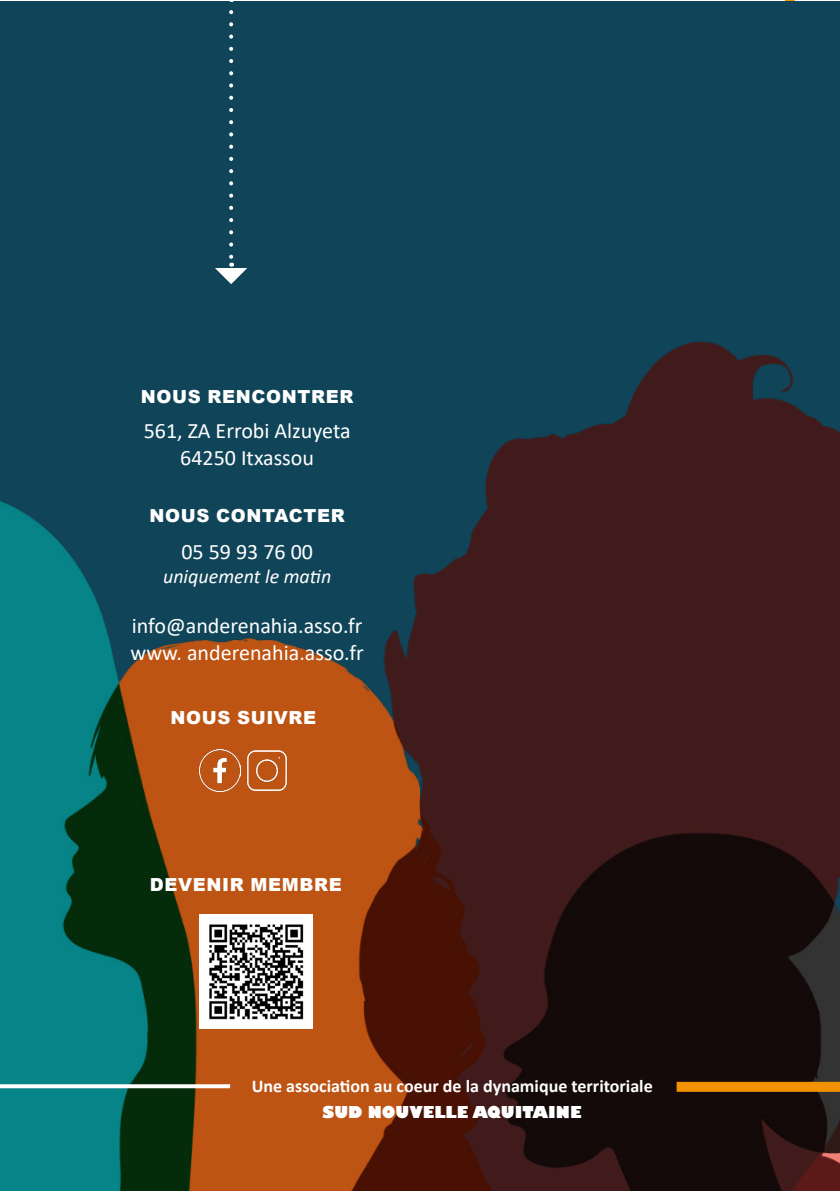
<style>
.page{position:relative;width:840px;height:1191px;background:#fff}
.page>*{position:absolute;margin:0;border:0;box-sizing:border-box;transform-origin:0 0}
.t1{font:22px "Calibri";color:#fff}
.t2{font:italic 20px "Calibri";color:#fff}
.t3{font:900 18px "Arial";letter-spacing:.035em;color:#fff}
.t4{font:700 18px "Calibri";color:#fff}
.t5{font:800 16px "Gill Sans";color:#fff}
</style>
<div class="page">
<div style="left:0;top:1px;width:839px;height:1190px;background:#104458"></div>
<img style="left:0;top:341px;width:839px;height:849px">
<div style="left:676px;top:1081px;width:163px;height:10px;background:#f39200"></div>
<img style="left:199px;top:914px;width:113px;height:114px">
<img style="left:199px;top:749px;width:41px;height:42px">
<img style="left:246px;top:749px;width:41px;height:42px">
<svg style="left:215px;top:12px;width:32px;height:272px"></svg>
<svg style="left:0;top:1084px;width:230px;height:4px"></svg>
<p class="t3" style="left:141px;top:383px;width:214px">NOUS RENCONTRER</p>
<p class="t1" style="left:144px;top:416px;width:208px">561, ZA Errobi Alzuyeta</p>
<p class="t1" style="left:180px;top:442px;width:135px">64250 Itxassou</p>
<p class="t3" style="left:149px;top:503px;width:196px">NOUS CONTACTER</p>
<p class="t1" style="left:181px;top:536px;width:133px">05 59 93 76 00</p>
<p class="t2" style="left:163px;top:562px;width:170px">uniquement le matin</p>
<p class="t1" style="left:132px;top:610px;width:232px">info@anderenahia.asso.fr</p>
<p class="t1" style="left:130px;top:637px;width:235px">www. anderenahia.asso.fr</p>
<p class="t3" style="left:170px;top:704px;width:147px">NOUS SUIVRE</p>
<p class="t3" style="left:150px;top:871px;width:193px">DEVENIR MEMBRE</p>
<p class="t4" style="left:251px;top:1073px;width:402px">Une association au coeur de la dynamique territoriale</p>
<p class="t5" style="left:322px;top:1102px;width:260px">SUD NOUVELLE AQUITAINE</p>
</div>
